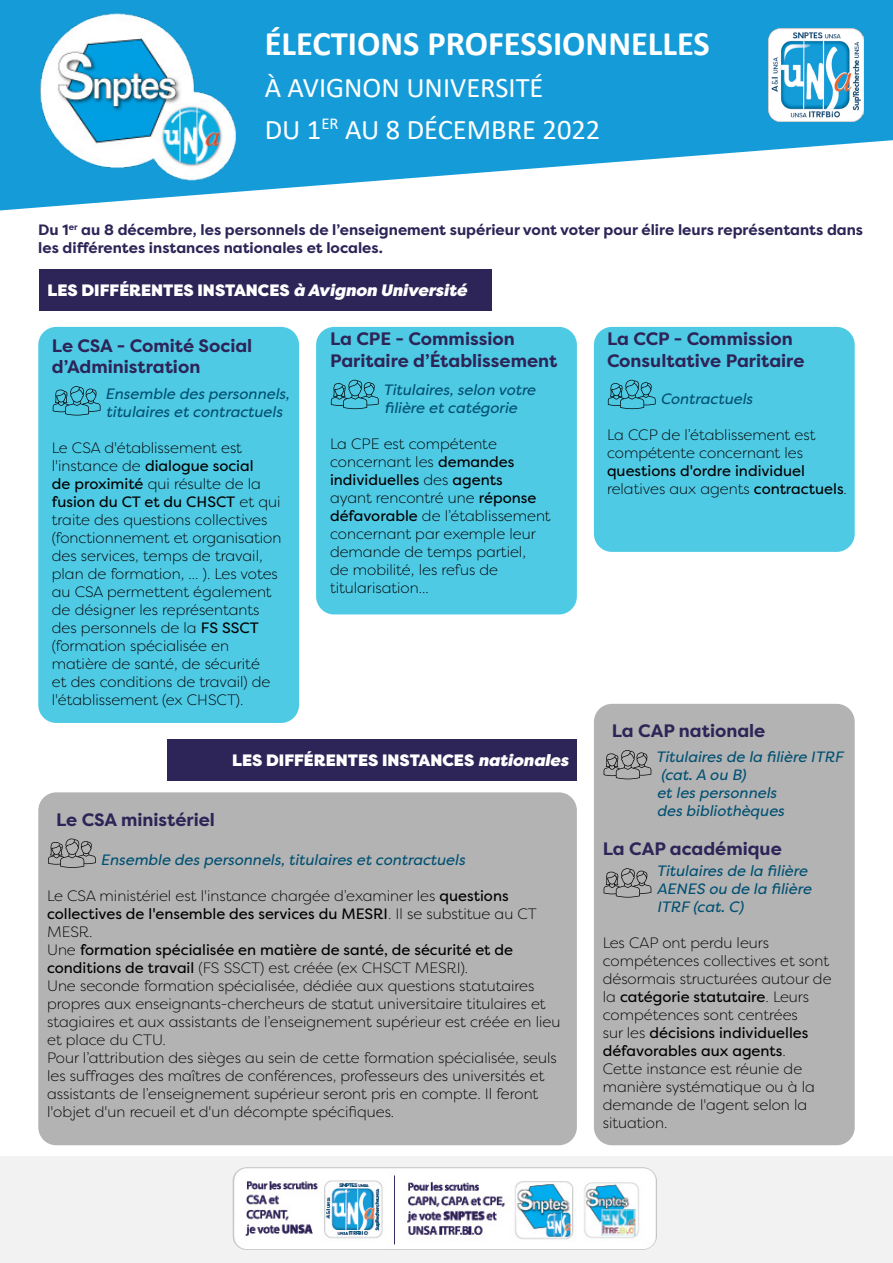
<style>
.page{position:relative;width:893px;height:1263px;background:#fff}
.page>*{position:absolute;margin:0;border:0;box-sizing:border-box;transform-origin:0 0}
.t1{font:700 34.5px "Calibri";color:#fff}
.t2{font:28.5px/42px "Calibri";color:#fff}
.t3{font:700 18px/21.6px "Filson Pro";color:#2d2457}
.t4{font:900 16.5px "Filson Pro";color:#fff}
.t5{font:300 15px/18px "Filson Pro";color:#000}
.t6{font:italic 15px/18px "Filson Pro";color:#015072}
.t7{font:700 15px/18px "Filson Pro";color:#2d2457}
.t8{font:15px/18px "Filson Pro";color:#000}
.s1{font-style:italic}
.s2{font-weight:400}
.s3{font-weight:300}
</style>
<div class="page">
<div style="left:0;top:1156px;width:893px;height:107px;background:#f2f2f3"></div>
<svg style="left:0;top:0;width:893px;height:210px;fill:#159cd8"></svg>
<img style="left:38px;top:13px;width:197px;height:167px">
<div style="left:39px;top:269px;width:452px;height:42px;background:#2d2457"></div>
<div style="left:38px;top:327px;width:261px;height:396px;background:#4fcae5;border-radius:18px"></div>
<div style="left:316px;top:327px;width:261px;height:287px;background:#4fcae5;border-radius:18px"></div>
<div style="left:594px;top:327px;width:261px;height:225px;background:#4fcae5;border-radius:18px"></div>
<div style="left:167px;top:739px;width:410px;height:42px;background:#2d2457"></div>
<img style="left:232px;top:1167px;width:425px;height:83px">
<svg style="left:53px;top:386px;width:47px;height:29px"></svg>
<svg style="left:331px;top:380px;width:48px;height:29px"></svg>
<svg style="left:608px;top:380px;width:48px;height:29px"></svg>
<div style="left:38px;top:792px;width:539px;height:353px;background:#b3b3b3;border-radius:18px"></div>
<svg style="left:48px;top:838px;width:48px;height:30px"></svg>
<div style="left:594px;top:704px;width:261px;height:441px;background:#b3b3b3;border-radius:18px"></div>
<svg style="left:604px;top:750px;width:47px;height:29px"></svg>
<svg style="left:604px;top:868px;width:47px;height:29px"></svg>
<img style="left:768px;top:29px;width:95px;height:92px">
<h1 class="t1" style="left:265px;top:19px;width:447px">ÉLECTIONS PROFESSIONNELLES</h1>
<h2 class="t2" style="left:265px;top:65px;width:337px">À AVIGNON UNIVERSITÉ<br>DU 1<sup>ER</sup> AU 8 DÉCEMBRE 2022</h2>
<p class="t7" style="left:38px;top:220px;width:826px">Du 1<sup>er</sup> au 8 décembre, les personnels de l’enseignement supérieur vont voter pour élire leurs représentants dans les différentes instances nationales et locales.</p>
<p class="t4" style="left:48px;top:280px;width:421px">LES DIFFÉRENTES INSTANCES <span class="s1">à Avignon Université</span></p>
<p class="t3" style="left:52px;top:335px;width:202px">Le CSA - Comité Social d’Administration</p>
<p class="t6" style="left:105px;top:384px;width:185px">Ensemble des personnels, titulaires et contractuels</p>
<p class="t5" style="left:52px;top:438px;width:231px">Le CSA d'établissement est l'instance de <span class="s2">dialogue social<br>de proximité</span> qui résulte de la <span class="s2">fusion du CT et du CHSCT</span> et qui traite des questions collectives (fonctionnement et organisation des services, temps de travail, plan de formation, ... ). Les votes au CSA permettent également de désigner les représentants des personnels de la <span class="s2">FS SSCT </span>(formation spécialisée en matière de santé, de sécurité<br>et des conditions de travail) de l'établissement (ex CHSCT).</p>
<p class="t3" style="left:330px;top:328px;width:229px">La CPE - Commission<br>Paritaire d’Établissement</p>
<p class="t6" style="left:383px;top:380px;width:154px">Titulaires, selon votre filière et catégorie</p>
<p class="t5" style="left:330px;top:434px;width:222px">La CPE est compétente concernant les <span class="s2">demandes individuelles</span> des <span class="s2">agents<br></span>ayant rencontré une <span class="s2">réponse défavorable</span> de l’établissement concernant par exemple leur demande de temps partiel,<br>de mobilité, les refus de titularisation...</p>
<p class="t4" style="left:232px;top:750px;width:338px">LES DIFFÉRENTES INSTANCES <span class="s1">nationales</span></p>
<p class="t3" style="left:56px;top:809px;width:160px">Le CSA ministériel</p>
<p class="t6" style="left:101px;top:851px;width:366px">Ensemble des personnels, titulaires et contractuels</p>
<p class="t5" style="left:47px;top:886px;width:515px">Le CSA ministériel est l'instance chargée d’examiner les <span class="s2">questions collectives de l'ensemble des services du MESRI</span>. Il se substitue au CT MESR.<br>Une <span class="s2">formation spécialisée en matière de santé, de sécurité et de conditions de travail</span> (FS SSCT) est créée (ex CHSCT MESRI).<br>Une seconde formation spécialisée, dédiée aux questions statutaires propres aux enseignants-chercheurs de statut universitaire titulaires et stagiaires et aux assistants de l’enseignement supérieur est créée en lieu et place du CTU.<br>Pour l’attribution des sièges au sein de cette formation spécialisée, seuls les suffrages des maîtres de conférences, professeurs des universités et assistants de l’enseignement supérieur seront pris en compte. Il feront l'objet d'un recueil et d'un décompte spécifiques.</p>
<p class="t3" style="left:607px;top:328px;width:199px">La CCP - Commission<br>Consultative Paritaire</p>
<p class="t6" style="left:660px;top:390px;width:94px">Contractuels</p>
<p class="t5" style="left:607px;top:426px;width:210px">La CCP de l’établissement est compétente concernant les</p>
<p class="t8" style="left:607px;top:462px;width:241px">questions d'ordre individuel <span class="s3">relatives aux agents</span> contractuels<span class="s3">.</span></p>
<p class="t3" style="left:612px;top:720px;width:155px">La CAP nationale</p>
<p class="t6" style="left:656px;top:747px;width:189px">Titulaires de la filière ITRF (cat. A ou B)<br>et les personnels<br>des bibliothèques</p>
<p class="t3" style="left:603px;top:838px;width:180px">La CAP académique</p>
<p class="t6" style="left:656px;top:861px;width:156px">Titulaires de la filière<br>AENES ou de la filière<br>ITRF (cat. C)</p>
<p class="t5" style="left:603px;top:933px;width:230px">Les CAP ont perdu leurs compétences collectives et sont désormais structurées autour de la <span class="s2">catégorie statutaire</span>. Leurs compétences sont centrées<br>sur les <span class="s2">décisions individuelles défavorables aux agents</span>.<br>Cette instance est réunie de manière systématique ou à la demande de l'agent selon la situation.</p>
</div>
